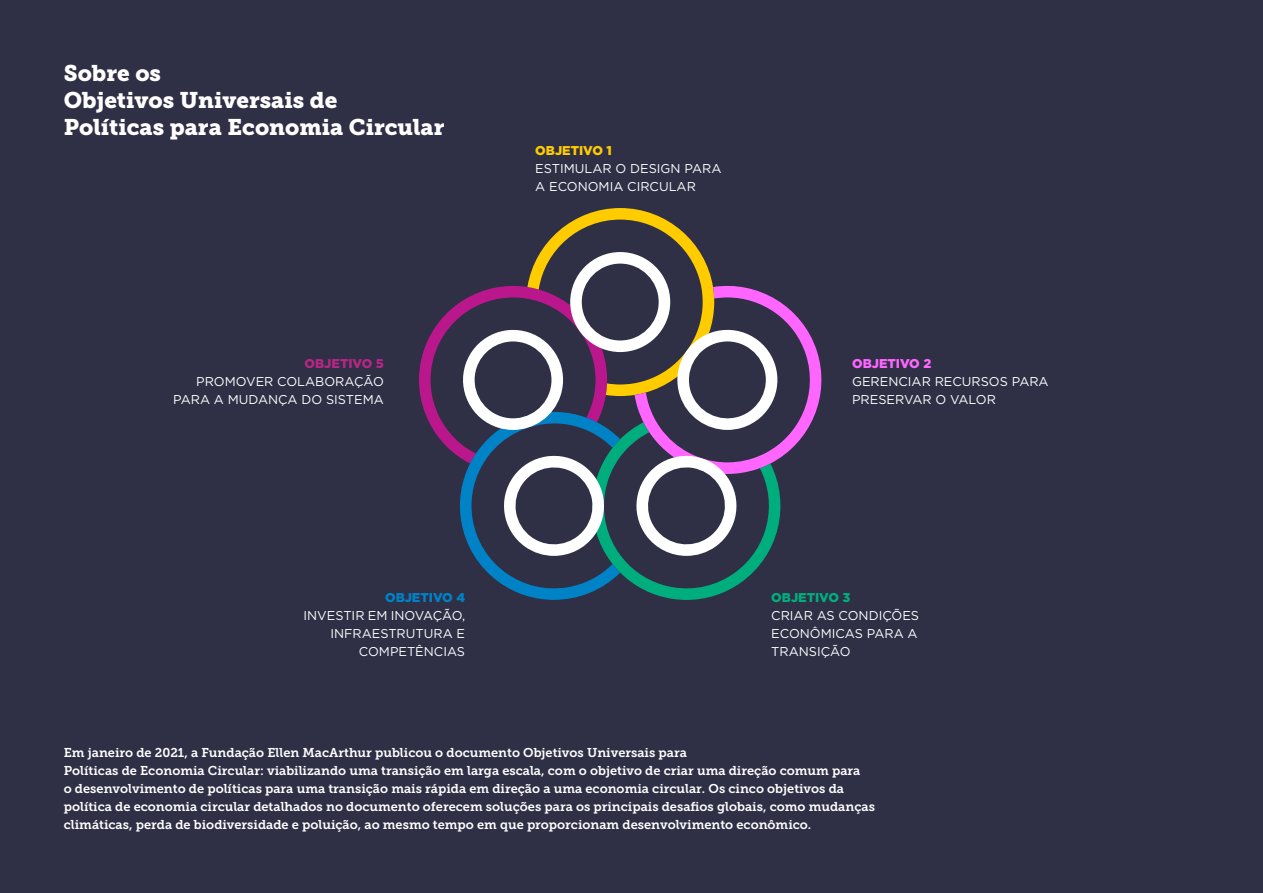
<style>
.page{position:relative;width:1263px;height:893px;background:#2f2f46}
.page>*{position:absolute;margin:0;border:0;box-sizing:border-box;transform-origin:0 0}
.Subtitle_white{font:22.5px/27px "Museo Slab 900";color:#fff}
.Body{font:12.75px/18px "Museo Slab 700";color:#fff}
.Highlight_text{font:12.75px/18px "Gotham";color:#fff}
.Highlight_text-2{font:900 12.75px "Gotham";color:#fc0}
.Highlight_text-3{font:900 12.75px "Gotham";color:#b52685}
.Highlight_text-4{font:900 12.75px "Gotham";color:#0082c7}
.Highlight_text-5{font:900 12.75px "Gotham";color:#f6f}
.Highlight_text-6{font:900 12.75px "Gotham";color:#00ae7d}
</style>
<div class="page">
<svg style="left:419px;top:208px;width:403px;height:392px"></svg>
<p class="Subtitle_white" style="left:64px;top:59px;width:382px">Sobre os<br>Objetivos Universais de<br>Políticas para Economia Circular</p>
<p class="Highlight_text-3" style="left:305px;top:355px;width:81px">OBJETIVO 5</p>
<p class="Highlight_text" style="left:173px;top:372px;width:212px;text-align:right">PROMOVER COLABORAÇÃO<br>PARA A MUDANÇA DO SISTEMA</p>
<p class="Highlight_text-2" style="left:535px;top:141px;width:78px">OBJETIVO 1</p>
<p class="Highlight_text" style="left:535px;top:159px;width:188px">ESTIMULAR O DESIGN PARA<br>A ECONOMIA CIRCULAR</p>
<p class="Highlight_text-5" style="left:852px;top:355px;width:81px">OBJETIVO 2</p>
<p class="Highlight_text" style="left:852px;top:372px;width:198px">GERENCIAR RECURSOS PARA<br>PRESERVAR O VALOR</p>
<p class="Highlight_text-4" style="left:385px;top:588px;width:82px">OBJETIVO 4</p>
<p class="Highlight_text" style="left:303px;top:606px;width:163px;text-align:right">INVESTIR EM INOVAÇÃO,<br>INFRAESTRUTURA E<br>COMPETÊNCIAS</p>
<p class="Highlight_text-6" style="left:771px;top:588px;width:81px">OBJETIVO 3</p>
<p class="Highlight_text" style="left:771px;top:606px;width:149px;text-align:justify">CRIAR AS CONDIÇÕES ECONÔMICAS PARA A TRANSIÇÃO</p>
<p class="Body" style="left:64px;top:744px;width:813px">Em janeiro de 2021, a Fundação Ellen MacArthur publicou o documento Objetivos Universais para<br>Políticas de Economia Circular: viabilizando uma transição em larga escala, com o objetivo de criar uma direção comum para<br>o desenvolvimento de políticas para uma transição mais rápida em direção a uma economia circular. Os cinco objetivos da política de economia circular detalhados no documento oferecem soluções para os principais desafios globais, como mudanças climáticas, perda de biodiversidade e poluição, ao mesmo tempo em que proporcionam desenvolvimento econômico.</p>
</div>
